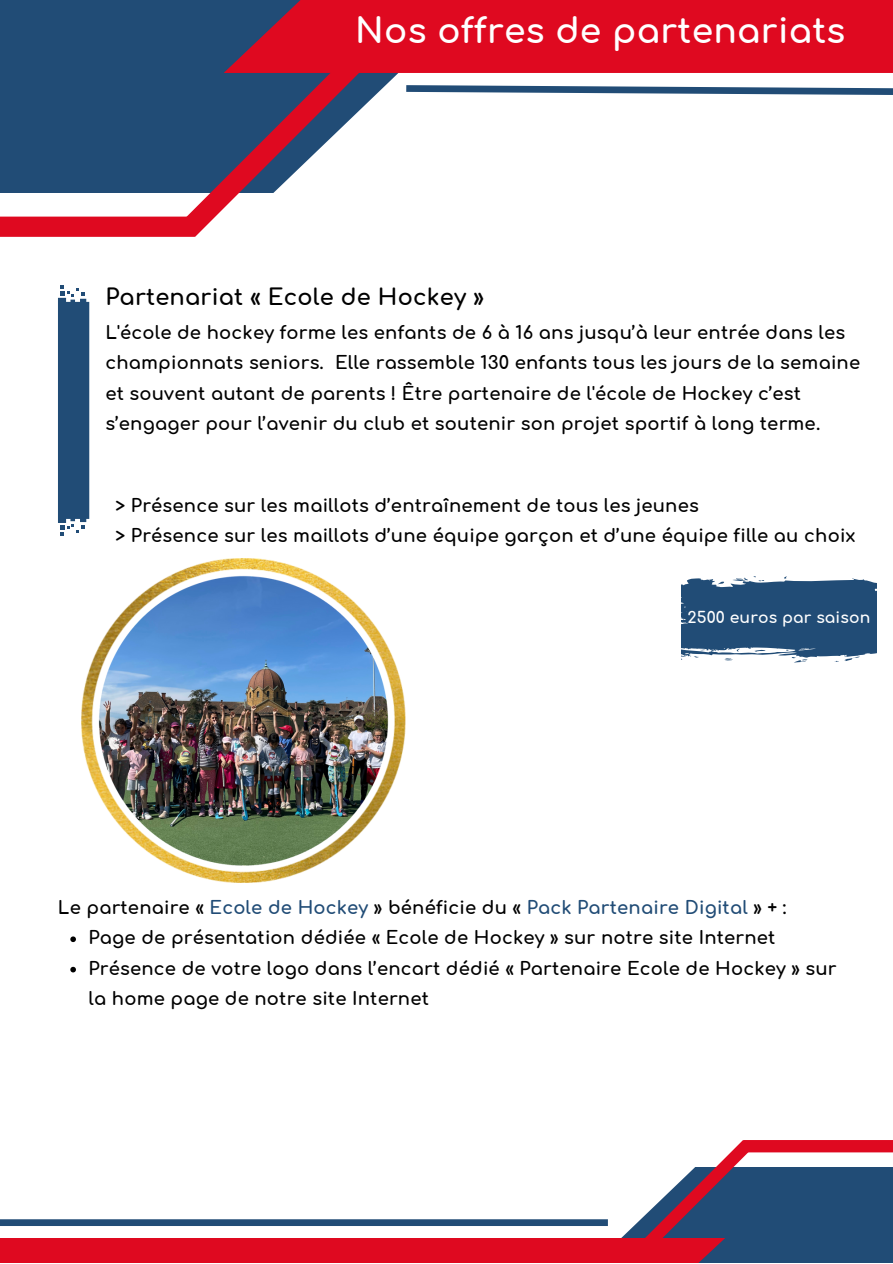
<style>
.page{position:relative;width:893px;height:1264px;background:#fff}
.page>*{position:absolute;margin:0;border:0;box-sizing:border-box;transform-origin:0 0}
.t1{font:700 34.5px "Comfortaa";letter-spacing:.01em;color:#fff}
.t2{font:700 22.5px "Comfortaa";letter-spacing:.01em;color:#000}
.t3{font:700 18px/30.3px "Comfortaa";letter-spacing:.01em;color:#000}
.t4{font:700 18px "Comfortaa";letter-spacing:.01em;color:#214c76}
.t5{font:700 15.6px "Comfortaa";letter-spacing:.01em;color:#fff}
.s1{color:#000}
</style>
<div class="page">
<div style="left:0;top:0;width:516px;height:193px;background:#214c76"></div>
<div style="left:0;top:216px;width:195px;height:21px;background:#df0920"></div>
<div style="left:743px;top:1139px;width:149px;height:13px;background:#df0920"></div>
<svg style="left:495px;top:82px;width:397px;height:17px"></svg>
<div style="left:547px;top:1166px;width:345px;height:96px;background:#214c76"></div>
<div style="left:0;top:1219px;width:608px;height:6px;background:#214c76"></div>
<svg style="left:159px;top:73px;width:336px;height:164px"></svg>
<svg style="left:560px;top:1139px;width:204px;height:98px"></svg>
<div style="left:224px;top:0;width:668px;height:73px;background:#df0920"></div>
<div style="left:0;top:1237px;width:725px;height:25px;background:#df0920"></div>
<svg style="left:58px;top:285px;width:31px;height:250px;background:#355c82"></svg>
<svg style="left:681px;top:576px;width:195px;height:86px;background:#466a8c"></svg>
<img style="left:82px;top:559px;width:324px;height:323px">
<svg style="left:70px;top:936px;width:6px;height:6px"></svg>
<svg style="left:70px;top:966px;width:6px;height:6px"></svg>
<p class="t1" style="left:355px;top:13px;width:491px">Nos offres de partenariats</p>
<p class="t2" style="left:105px;top:285px;width:380px">Partenariat « Ecole de Hockey »</p>
<p class="t3" style="left:105px;top:318px;width:756px">L'école de hockey forme les enfants de 6 à 16 ans jusqu’à leur entrée dans les championnats seniors. Elle rassemble 130 enfants tous les jours de la semaine et souvent autant de parents ! Être partenaire de l'école de Hockey c’est s’engager pour l’avenir du club et soutenir son projet sportif à long terme.</p>
<p class="t3" style="left:115px;top:491px;width:585px">&gt; Présence sur les maillots d’entraînement de tous les jeunes</p>
<p class="t3" style="left:115px;top:521px;width:741px">&gt; Présence sur les maillots d’une équipe garçon et d’une équipe fille au choix</p>
<p class="t5" style="left:687px;top:609px;width:184px">2500 euros par saison</p>
<p class="t4" style="left:58px;top:898px;width:730px"><span class="s1">Le partenaire «</span> Ecole de Hockey <span class="s1">» bénéficie du «</span> Pack Partenaire Digital <span class="s1">» + :</span></p>
<p class="t3" style="left:88px;top:923px;width:688px">Page de présentation dédiée « Ecole de Hockey » sur notre site Internet</p>
<p class="t3" style="left:88px;top:953px;width:749px">Présence de votre logo dans l’encart dédié « Partenaire Ecole de Hockey » sur la home page de notre site Internet</p>
</div>
